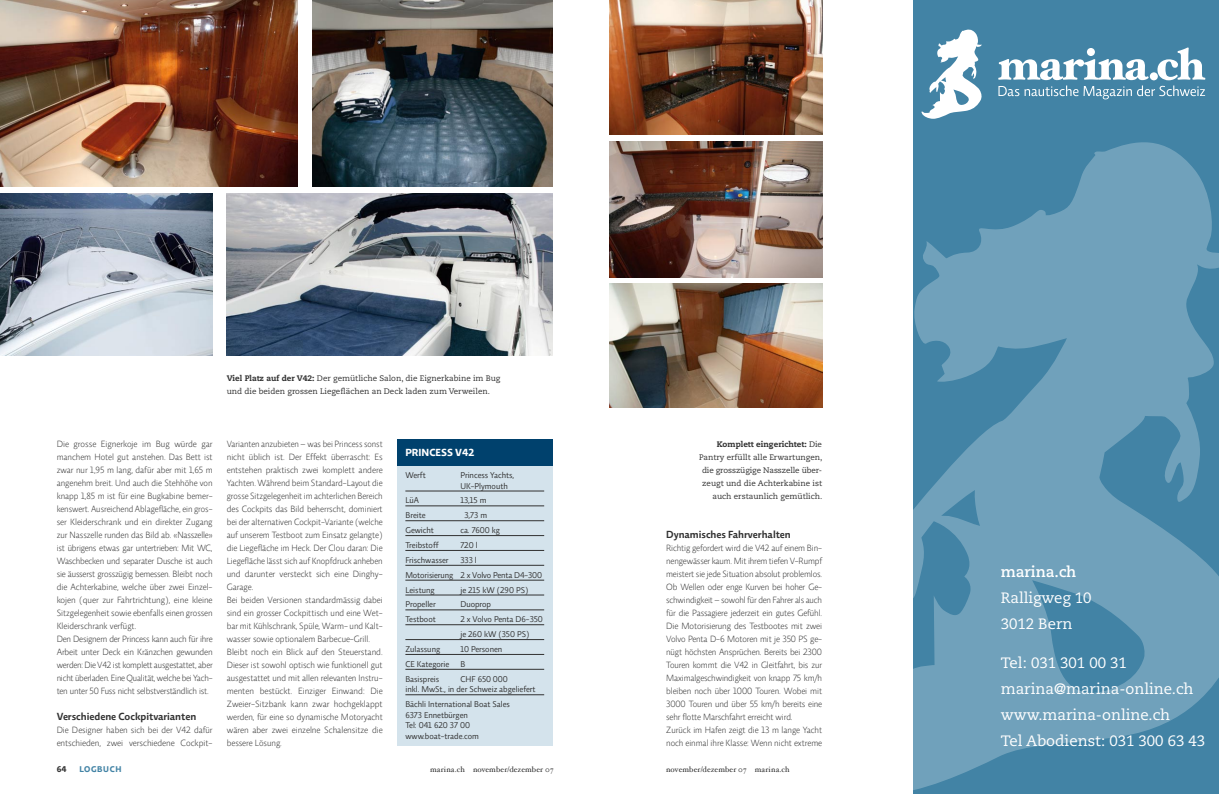
<style>
.page{position:relative;width:1219px;height:794px;background:#fff}
.page>*{position:absolute;margin:0;border:0;box-sizing:border-box;transform-origin:0 0}
.t1{font:15px/26px "Caecilia LT";color:#fff}
.t2{font:700 15px "Caecilia LT";color:#fff}
.t3{font:600 10.5px "Relato Sans OT";color:#313131}
.t4{font:700 10.5px "Relato Sans OT";color:#fff}
.t5{font:300 9.2px/13px "Relato Sans OT";color:#313131}
.t6{font:8.6px/10.6px "Relato Sans OT";color:#313131}
.t7{font:700 8.5px "Relato Sans OT";letter-spacing:.07em;color:#4283a5}
.t8{font:700 8.5px "Relato Sans OT";color:#313131}
.t9{font:8px/13px "Caecilia LT";color:#313131}
.t10{font:8px "Hoefler Text";letter-spacing:.015em;color:#313131}
.s1{font-weight:800}
</style>
<div class="page">
<img style="left:609px;top:283px;width:213px;height:124px">
<img style="left:0;top:0;width:298px;height:186px">
<img style="left:0;top:193px;width:213px;height:162px">
<img style="left:312px;top:0;width:241px;height:186px">
<img style="left:609px;top:0;width:213px;height:134px">
<img style="left:227px;top:193px;width:326px;height:162px">
<img style="left:609px;top:141px;width:213px;height:136px">
<div style="left:397px;top:462px;width:156px;height:283px;background:#d4e3ec"></div>
<div style="left:397px;top:439px;width:156px;height:27px;background:#00416d"></div>
<hr style="left:405px;top:491px;width:139px;height:1px;background:#313131">
<hr style="left:405px;top:506px;width:139px;height:1px;background:#313131">
<hr style="left:405px;top:520px;width:139px;height:1px;background:#313131">
<hr style="left:405px;top:535px;width:139px;height:1px;background:#313131">
<hr style="left:405px;top:550px;width:139px;height:1px;background:#313131">
<hr style="left:405px;top:565px;width:139px;height:1px;background:#313131">
<hr style="left:405px;top:580px;width:139px;height:1px;background:#313131">
<hr style="left:405px;top:595px;width:139px;height:1px;background:#313131">
<hr style="left:405px;top:609px;width:139px;height:1px;background:#313131">
<hr style="left:405px;top:624px;width:139px;height:1px;background:#313131">
<hr style="left:405px;top:639px;width:139px;height:1px;background:#313131">
<hr style="left:405px;top:654px;width:139px;height:1px;background:#313131">
<hr style="left:405px;top:669px;width:139px;height:1px;background:#313131">
<hr style="left:405px;top:694px;width:139px;height:1px;background:#313131">
<div style="left:913px;top:0;width:306px;height:794px;background:#4283a5"></div>
<svg style="left:913px;top:142px;width:306px;height:648px;fill:#70a1bb"></svg>
<svg style="left:921px;top:29px;width:61px;height:90px"></svg>
<svg style="left:998px;top:48px;width:207px;height:51px"></svg>
<p class="t9" style="left:227px;top:372px;width:275px"><span class="s1">Viel Platz auf der V42:</span> Der gemütliche Salon, die Eignerkabine im Bug und die beiden grossen Liegeflächen an Deck laden zum Verweilen.</p>
<p class="t5" style="left:57px;top:437px;width:157px">Die grosse Eignerkoje im Bug würde gar manchem H otel gut anstehen. Das Bett ist zwar nur 1,95 m lang, dafür aber mit 1,65 m angenehm breit. U nd auch die Stehhöhe von knapp 1,85 m ist für eine Bugkabine bemer&shy;kenswert. Ausreichend Ablagefläche, ein gros&shy;ser Kleiderschrank und ein direkter Zugang zur Nasszelle runden das Bild ab. «Nasszelle» ist übrigens etwas gar untertrieben: Mit WC, Waschbecken und separater Dusche ist auch sie äusserst grosszügig bemessen. B leibt noch die Achterkabine, welche über zwei Einzel&shy;kojen (quer zur Fahrtrichtung), eine kleine Sitzgelegenheit sowie ebenfalls einen grossen Kleiderschrank verfügt.<br>Den Designern der Princess kann auch für ihre Arbeit unter Deck ein Kränzchen gewunden werden: Die V42 ist komplett ausgestattet, aber nicht überladen. Eine Qualität, welche bei Yach&shy;ten unter 50 Fuss nicht selbstverständlich ist.</p>
<p class="t3" style="left:57px;top:709px;width:141px">Verschiedene Cockpitvarianten</p>
<p class="t5" style="left:57px;top:723px;width:157px">Die Designer haben sich bei der V42 dafür entschieden, zwei verschiedene Cockpit-</p>
<p class="t5" style="left:227px;top:437px;width:157px">Varianten anzubieten – was bei Princess sonst nicht üblich ist. Der Effekt über-rascht: Es entstehen praktisch zwei komplett andere Yachten. Während beim Standard-Layout die grosse Sitzgelegenheit im achterlichen Bereich des Cockpits das Bild beherrscht, dominiert bei der alternativen Cockpit-Variante (welche auf unserem Testboot zum Einsatz gelangte) die Liege-fläche im Heck. Der Clou daran: Die Liege-fläche lässt sich auf Knopfdruck anheben und darunter versteckt sich eine Dinghy-Garage.<br>Bei beiden Versionen standardmässig dabei sind ein grosser Cockpittisch und eine Wet&shy;bar mit Kühlschrank, Spüle, Warm- und Kalt&shy;wasser sowie optionalem Barbecue-Grill.<br>Bleibt noch ein Blick auf den Steuerstand.<br>Dieser ist sowohl optisch wie funktionell gut ausgestattet und mit allen relevanten I nstru&shy;menten bestückt. Einziger Einwand: Die Zweier-Sitzbank kann zwar hochgeklappt werden, für eine so dynamische Motoryacht wären aber zwei einzelne Schalensitze die bessere Lösung.</p>
<p class="t4" style="left:405px;top:446px;width:70px">PRINCESS V42</p>
<p class="t6" style="left:405px;top:470px;width:22px">Werft</p>
<p class="t6" style="left:460px;top:470px;width:55px">Princess Yachts,<br>UK-Plymouth</p>
<p class="t6" style="left:405px;top:495px;width:15px">LüA</p>
<p class="t6" style="left:460px;top:495px;width:28px">13,15 m</p>
<p class="t6" style="left:405px;top:510px;width:22px">Breite</p>
<p class="t6" style="left:464px;top:510px;width:24px">3,73 m</p>
<p class="t6" style="left:405px;top:525px;width:30px">Gewicht</p>
<p class="t6" style="left:460px;top:525px;width:41px">ca. 7600 kg</p>
<p class="t6" style="left:405px;top:540px;width:35px">Treibstoff</p>
<p class="t6" style="left:460px;top:540px;width:19px">720 l</p>
<p class="t6" style="left:405px;top:554px;width:45px">Frischwasser</p>
<p class="t6" style="left:405px;top:552px;width:138px;line-height:14.9px;text-indent:55px">333 l<br>Motorisierung 2 x Volvo Penta D4-300<br>Leistung</p>
<p class="t6" style="left:460px;top:584px;width:70px">je 215 kW (290 PS)</p>
<p class="t6" style="left:405px;top:599px;width:32px">Propeller</p>
<p class="t6" style="left:460px;top:599px;width:32px">Duoprop</p>
<p class="t6" style="left:405px;top:614px;width:32px">Testboot</p>
<p class="t6" style="left:460px;top:612px;width:84px;line-height:14.9px">2 x Volvo Penta D6-350 je 260 kW (350 PS)</p>
<p class="t6" style="left:405px;top:644px;width:36px">Zulassung</p>
<p class="t6" style="left:460px;top:644px;width:43px">10 Personen</p>
<p class="t6" style="left:405px;top:658px;width:45px">CE Kategorie</p>
<p class="t6" style="left:460px;top:658px;width:6px">B</p>
<p class="t6" style="left:405px;top:673px;width:35px">Basispreis</p>
<p class="t6" style="left:405px;top:673px;width:132px;text-indent:55px">CHF 650 000<br>inkl. MwSt., in der Schweiz abgeliefert</p>
<p class="t6" style="left:405px;top:699px;width:106px">Bächli International Boat Sales<br>6373 Ennetbürgen<br>Tel: 041 620 37 00 www.boat-trade.com</p>
<p class="t9" style="left:699px;top:437px;width:125px;text-align:right"><span class="s1">Komplett eingerichtet:</span> Die<br>Pantry erfüllt alle Erwartungen, die grosszügige Nasszelle über&shy;zeugt und die Achter-kabine ist auch erstaunlich gemütlich.</p>
<p class="t3" style="left:666px;top:527px;width:126px">Dynamisches Fahrverhalten</p>
<p class="t5" style="left:666px;top:541px;width:157px">Richtig gefordert wird die V42 auf einem Bin&shy;nengewässer kaum. Mit ihrem tiefen V-Rumpf meistert sie jede Situation absolut problemlos.<br>Ob Wellen oder enge Kurven bei hoher Ge&shy;schwindigkeit – sowohl für den Fahrer als auch für die Passagiere jederzeit ein gutes Gefühl.<br>Die Motorisierung des Testbootes mit zwei Volvo Penta D-6 Motoren mit je 350 PS ge&shy;nügt höchsten Ansprüchen. Bereits bei 2300<br>Touren kommt die V42 in Gleitfahrt, bis zur Maximalgeschwindigkeit von knapp 75 km/h bleiben noch über 1000 Touren. Wobei mit 3000 Touren und über 55 km/h bereits eine sehr flotte Marschfahrt erreicht wird.<br>Zurück im H afen zeigt die 13 m lange Yacht noch einmal ihre Klasse: Wenn nicht extreme</p>
<p class="t8" style="left:57px;top:763px;width:11px">64</p>
<p class="t7" style="left:79px;top:763px;width:44px">LOGBUCH</p>
<p class="t10" style="left:430px;top:764px;width:125px">marina.ch november/dezember 07</p>
<p class="t10" style="left:666px;top:764px;width:125px">november/dezember 07 marina.ch</p>
<h1 class="t2" style="left:1001px;top:562px;width:77px">marina.ch</h1>
<h1 class="t1" style="left:1001px;top:584px;width:92px">Ralligweg 10<br>3012 Bern</h1>
<h1 class="t1" style="left:1001px;top:650px;width:206px">Tel: 031 301 00 31 marina@marina-online.ch www.marina-online.ch<br>Tel Abodienst: 031 300 63 43</h1>
</div>
